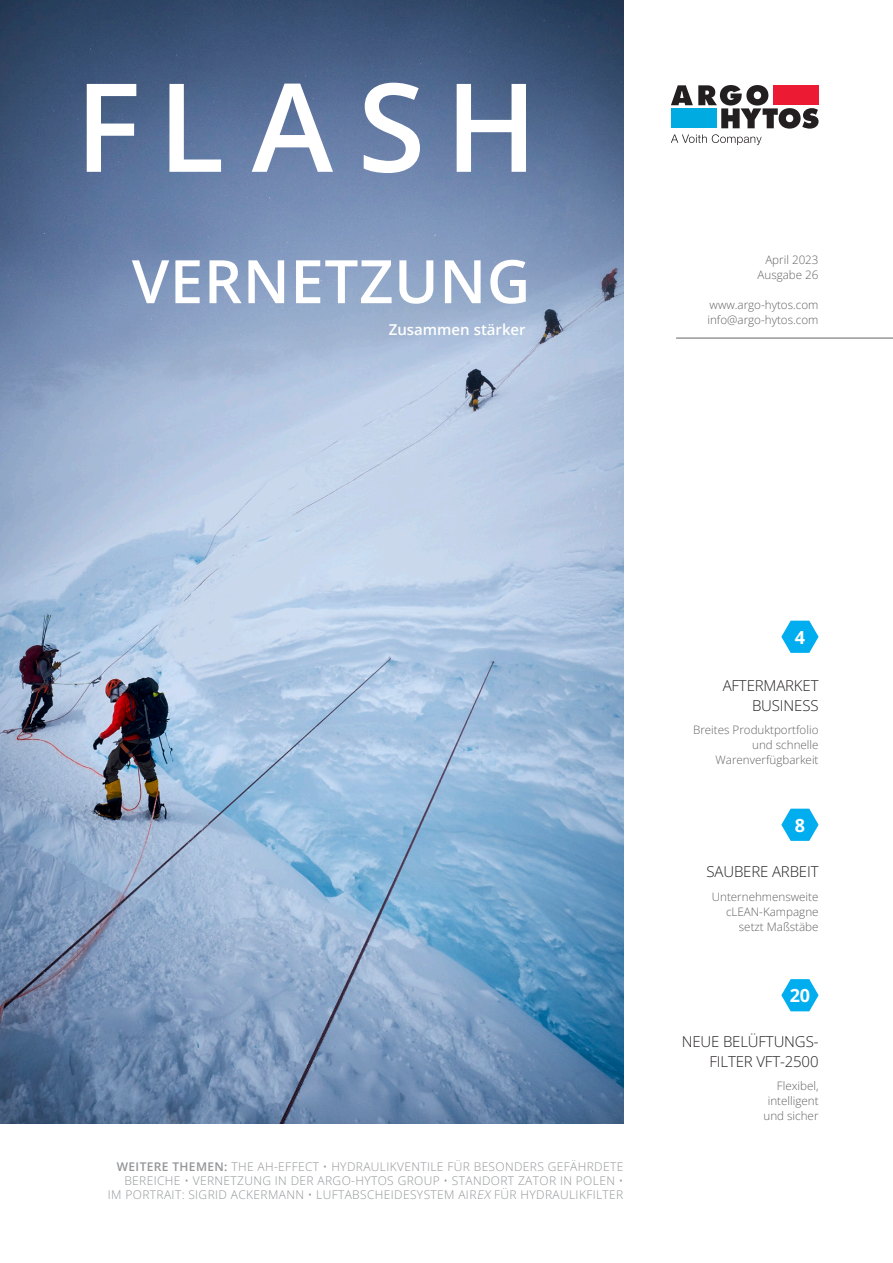
<style>
.page{position:relative;width:893px;height:1263px;background:#fff}
.page>*{position:absolute;margin:0;border:0;box-sizing:border-box;transform-origin:0 0}
.Headline{font:600 123.15px "Open Sans";letter-spacing:.18em;color:#fff}
.Headline-2{font:600 60px "Open Sans";letter-spacing:.01em;color:#fff}
.Icons{font:18px "Open Sans";color:#fff}
.Image_Text_Header{font:15px/19.5px "Open Sans";letter-spacing:-.01em;color:#231f20;text-align:right}
.Headline-3{font:600 15px "Open Sans";color:#fff}
.Footer_text{font:12px/14.4px "Open Sans";letter-spacing:.03em;color:#939598;text-align:right}
.Image_Text{font:11.7px/15px "Open Sans";color:#636366;text-align:right}
.s1{font-weight:600}
.s2{font-style:italic}
</style>
<div class="page">
<img style="left:0;top:0;width:623px;height:1124px">
<hr style="left:676px;top:338px;width:217px;height:1px;background:#636366">
<svg style="left:781px;top:979px;width:38px;height:32px"></svg>
<svg style="left:781px;top:809px;width:38px;height:32px"></svg>
<svg style="left:781px;top:621px;width:38px;height:32px"></svg>
<svg style="left:671px;top:85px;width:148px;height:60px"></svg>
<p class="Headline" style="left:75px;top:43px;width:464px">FLASH</p>
<p class="Headline-2" style="left:132px;top:240px;width:400px">VERNETZUNG</p>
<p class="Headline-3" style="left:389px;top:320px;width:138px">Zusammen stärker</p>
<p class="Image_Text" style="left:765px;top:252px;width:55px">April 2023</p>
<p class="Image_Text" style="left:757px;top:267px;width:63px">Ausgabe 26</p>
<p class="Image_Text" style="left:710px;top:297px;width:110px">www.argo-hytos.com</p>
<p class="Image_Text" style="left:707px;top:312px;width:113px">info@argo-hytos.com</p>
<p class="Footer_text" style="left:108px;top:1159px;width:517px"><span class="s1">WEITERE THEMEN:</span> THE AH-EFFECT • HYDRAULIKVENTILE FÜR BESONDERS GEFÄHRDETE<br>BEREICHE • VERNETZUNG IN DER ARGO-HYTOS GROUP • STANDORT ZATOR IN POLEN •<br>IM PORTRAIT: SIGRID ACKERMANN • LUFTABSCHEIDESYSTEM AIR<span class="s2">EX</span> FÜR HYDRAULIKFILTER</p>
<p class="Icons" style="left:795px;top:625px;width:12px">4</p>
<p class="Image_Text_Header" style="left:723px;top:675px;width:97px">AFTERMARKET<br>BUSINESS</p>
<p class="Image_Text" style="left:693px;top:722px;width:127px">Breites Produktportfolio</p>
<p class="Image_Text" style="left:752px;top:737px;width:68px">und schnelle</p>
<p class="Image_Text" style="left:715px;top:752px;width:105px">Warenverfügbarkeit</p>
<p class="Icons" style="left:795px;top:813px;width:12px">8</p>
<p class="Image_Text_Header" style="left:706px;top:862px;width:114px">SAUBERE ARBEIT</p>
<p class="Image_Text" style="left:712px;top:889px;width:108px">Unternehmensweite cLEAN-Kampagne setzt Maßstäbe</p>
<p class="Icons" style="left:790px;top:983px;width:22px">20</p>
<p class="Image_Text_Header" style="left:682px;top:1031px;width:138px">NEUE BELÜFTUNGS-<br>FILTER VFT-2500</p>
<p class="Image_Text" style="left:777px;top:1078px;width:43px">Flexibel,</p>
<p class="Image_Text" style="left:768px;top:1093px;width:52px">intelligent</p>
<p class="Image_Text" style="left:764px;top:1108px;width:56px">und sicher</p>
</div>
